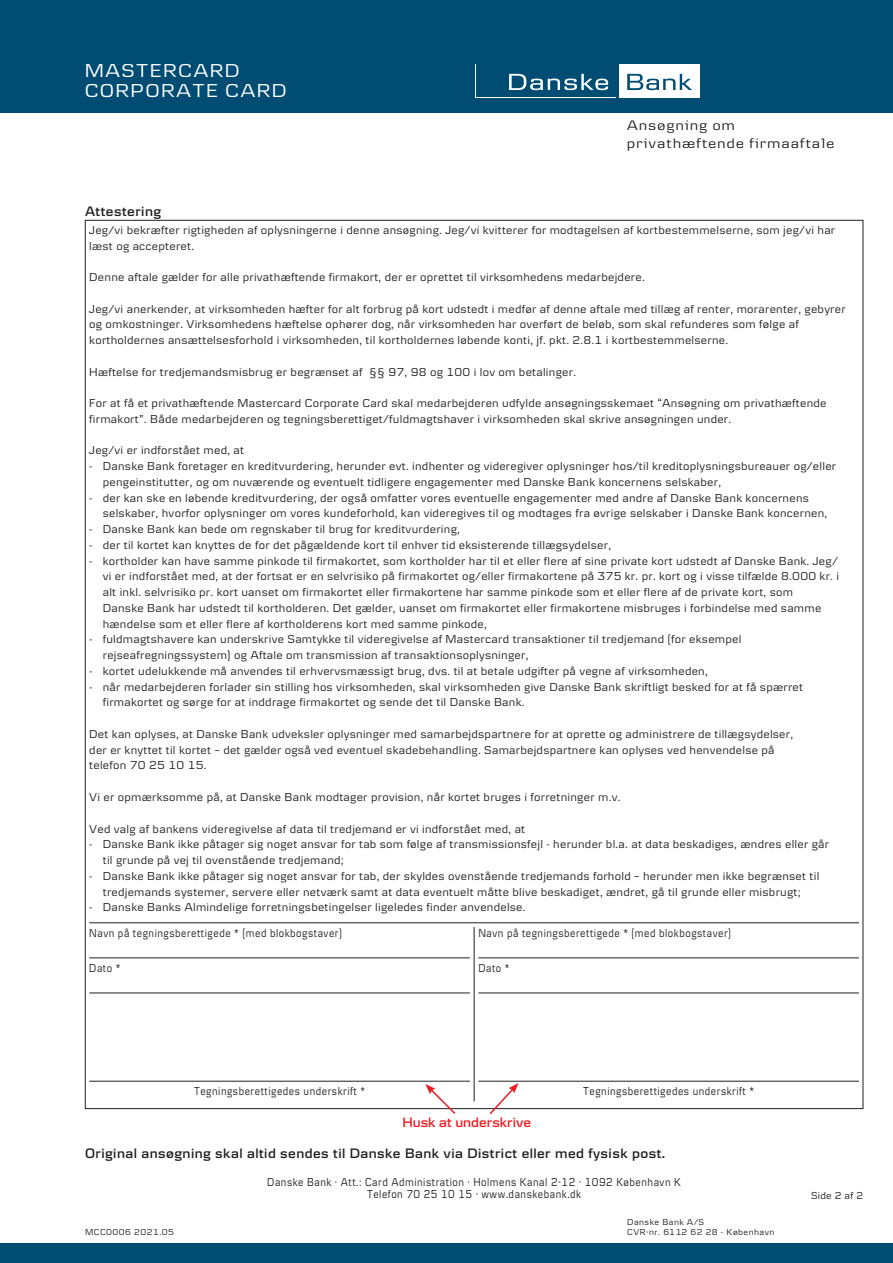
<style>
.page{position:relative;width:893px;height:1263px;background:#fff}
.page>*{position:absolute;margin:0;border:0;box-sizing:border-box;transform-origin:0 0}
.Blanketnavn{font:19.5px "Danske Headline";letter-spacing:.1em;color:#fff}
.Overskrift{font:600 14.25px "Danske Textv 2";letter-spacing:.03em;color:#231f20}
.Blanketnavn-2{font:14.25px "Danske Headline";letter-spacing:.1em;color:#231f20}
.t1{font:600 14.25px "Danske Textv 2";color:#ee1d23}
.Brødtekst{font:12px/15.8px "Danske Textv 2";letter-spacing:.02em;color:#231f20}
.Ledetekst{font:12px "Danske Textv 2";letter-spacing:.05em;color:#231f20;scale:.85 1}
.Brødtekst-2{font:10.5px "Danske Textv 2";letter-spacing:.02em;color:#231f20}
.Blanketnr{font:9px "Danske Textv 2";letter-spacing:.05em;color:#231f20}
</style>
<div class="page">
<div style="left:0;top:0;width:893px;height:113px;background:#004c72"></div>
<div style="left:0;top:1244px;width:893px;height:19px;background:#004c72"></div>
<div style="left:619px;top:64px;width:81px;height:34px;background:#fff"></div>
<svg style="left:475px;top:64px;width:141px;height:34px"></svg>
<div style="left:476px;top:65px;width:139px;height:32px;background:#004c72"></div>
<svg style="left:509px;top:74px;width:99px;height:16px"></svg>
<svg style="left:627px;top:74px;width:65px;height:16px"></svg>
<hr style="left:89px;top:922px;width:770px;height:1px;background:#231f20">
<hr style="left:89px;top:958px;width:381px;height:1px;background:#231f20">
<hr style="left:89px;top:993px;width:381px;height:1px;background:#231f20">
<hr style="left:89px;top:1081px;width:381px;height:1px;background:#231f20">
<hr style="left:478px;top:1081px;width:381px;height:1px;background:#231f20">
<hr style="left:478px;top:958px;width:381px;height:1px;background:#231f20">
<hr style="left:478px;top:993px;width:381px;height:1px;background:#231f20">
<hr style="left:474px;top:927px;width:1px;height:174px;background:#231f20">
<svg style="left:425px;top:1084px;width:32px;height:30px"></svg>
<svg style="left:488px;top:1083px;width:30px;height:32px"></svg>
<p class="Blanketnavn" style="left:85px;top:59px;width:156px">MASTERCARD</p>
<p class="Blanketnavn" style="left:85px;top:80px;width:203px">CORPORATE CARD</p>
<p class="Overskrift" style="left:85px;top:203px;width:78px">Attestering</p>
<p class="Blanketnavn-2" style="left:627px;top:117px;width:109px">Ansøgning om</p>
<p class="Blanketnavn-2" style="left:627px;top:134px;width:208px">privathæftende firmaaftale</p>
<p class="Brødtekst" style="left:89px;top:222px;width:747px">Jeg/vi bekræfter rigtigheden af oplysningerne i denne ansøgning. Jeg/vi kvitterer for modtagelsen af kortbestemmelserne, som jeg/vi har læst og accepteret.</p>
<p class="Brødtekst" style="left:89px;top:269px;width:557px">Denne aftale gælder for alle privathæftende firmakort, der er oprettet til virksomhedens medarbejdere.</p>
<p class="Brødtekst" style="left:89px;top:301px;width:758px">Jeg/vi anerkender, at virksomheden hæfter for alt forbrug på kort udstedt i medfør af denne aftale med tillæg af renter, morarenter, gebyrer og omkostninger. Virksomhedens hæftelse ophører dog, når virksomheden har overført de beløb, som skal refunderes som følge af</p>
<p class="Brødtekst" style="left:89px;top:332px;width:640px">kortholdernes ansættelsesforhold i virksomheden, til kortholdernes løbende konti, jf. pkt. 2.8.1 i kortbestemmelserne.</p>
<p class="Brødtekst" style="left:89px;top:364px;width:488px">Hæftelse for tredjemandsmisbrug er begrænset af §§ 97, 98 og 100 i lov om betalinger.</p>
<p class="Brødtekst" style="left:89px;top:395px;width:739px">For at få et privathæftende Mastercard Corporate Card skal medarbejderen udfylde ansøgningsskemaet “Ansøgning om privathæftende</p>
<p class="Brødtekst" style="left:89px;top:411px;width:643px">firmakort”. Både medarbejderen og tegningsberettiget/fuldmagtshaver i virksomheden skal skrive ansøgningen under.</p>
<p class="Brødtekst" style="left:89px;top:442px;width:156px">Jeg/vi er indforstået med, at</p>
<p class="Brødtekst" style="left:103px;top:458px;width:735px;text-indent:-14px">- Danske Bank foretager en kreditvurdering, herunder evt. indhenter og videregiver oplysninger hos/til kreditoplysningsbureauer og/eller pengeinstitutter, og om nuværende og eventuelt tidligere engagementer med Danske Bank koncernens selskaber,</p>
<p class="Brødtekst" style="left:89px;top:490px;width:721px">- der kan ske en løbende kreditvurdering, der også omfatter vores eventuelle engagementer med andre af Danske Bank koncernens</p>
<p class="Brødtekst" style="left:103px;top:505px;width:726px">selskaber, hvorfor oplysninger om vores kundeforhold, kan videregives til og modtages fra øvrige selskaber i Danske Bank koncernen,</p>
<p class="Brødtekst" style="left:89px;top:521px;width:372px">- Danske Bank kan bede om regnskaber til brug for kreditvurdering,</p>
<p class="Brødtekst" style="left:89px;top:537px;width:523px">- der til kortet kan knyttes de for det pågældende kort til enhver tid eksisterende tillægsydelser,</p>
<p class="Brødtekst" style="left:103px;top:553px;width:738px;text-align:justify;text-indent:-14px">- kortholder kan have samme pinkode til firmakortet, som kortholder har til et eller flere af sine private kort udstedt af Danske Bank. Jeg/ vi er indforstået med, at der fortsat er en selvrisiko på firmakortet og/eller firmakortene på 375 kr. pr. kort og i visse tilfælde 8.000 kr. i alt inkl. selvrisiko pr. kort uanset om firmakortet eller firmakortene har samme pinkode som et eller flere af de private kort, som</p>
<p class="Brødtekst" style="left:103px;top:600px;width:720px">Danske Bank har udstedt til kortholderen. Det gælder, uanset om firmakortet eller firmakortene misbruges i forbindelse med samme hændelse som et eller flere af kortholderens kort med samme pinkode,</p>
<p class="Brødtekst" style="left:89px;top:631px;width:654px">- fuldmagtshavere kan underskrive Samtykke til videregivelse af Mastercard transaktioner til tredjemand (for eksempel</p>
<p class="Brødtekst" style="left:103px;top:647px;width:427px">rejseafregningssystem) og Aftale om transmission af transaktionsoplysninger,</p>
<p class="Brødtekst" style="left:89px;top:663px;width:620px">- kortet udelukkende må anvendes til erhvervsmæssigt brug, dvs. til at betale udgifter på vegne af virksomheden,</p>
<p class="Brødtekst" style="left:89px;top:679px;width:715px">- når medarbejderen forlader sin stilling hos virksomheden, skal virksomheden give Danske Bank skriftligt besked for at få spærret</p>
<p class="Brødtekst" style="left:103px;top:694px;width:423px">firmakortet og sørge for at inddrage firmakortet og sende det til Danske Bank.</p>
<p class="Brødtekst" style="left:89px;top:726px;width:705px">Det kan oplyses, at Danske Bank udveksler oplysninger med samarbejdspartnere for at oprette og administrere de tillægsydelser,</p>
<p class="Brødtekst" style="left:89px;top:742px;width:687px">der er knyttet til kortet – det gælder også ved eventuel skadebehandling. Samarbejdspartnere kan oplyses ved henvendelse på</p>
<p class="Brødtekst" style="left:89px;top:757px;width:119px">telefon 70 25 10 15.</p>
<p class="Brødtekst" style="left:89px;top:789px;width:533px">Vi er opmærksomme på, at Danske Bank modtager provision, når kortet bruges i forretninger m.v.</p>
<p class="Brødtekst" style="left:89px;top:820px;width:437px">Ved valg af bankens videregivelse af data til tredjemand er vi indforstået med, at</p>
<p class="Brødtekst" style="left:89px;top:836px;width:741px">- Danske Bank ikke påtager sig noget ansvar for tab som følge af transmissionsfejl - herunder bl.a. at data beskadiges, ændres eller går</p>
<p class="Brødtekst" style="left:103px;top:852px;width:243px">til grunde på vej til ovenstående tredjemand;</p>
<p class="Brødtekst" style="left:89px;top:868px;width:731px">- Danske Bank ikke påtager sig noget ansvar for tab, der skyldes ovenstående tredjemands forhold – herunder men ikke begrænset til</p>
<p class="Brødtekst" style="left:103px;top:883px;width:699px">tredjemands systemer, servere eller netværk samt at data eventuelt måtte blive beskadiget, ændret, gå til grunde eller misbrugt;</p>
<p class="Brødtekst" style="left:89px;top:899px;width:438px">- Danske Banks Almindelige forretningsbetingelser ligeledes finder anvendelse.</p>
<p class="Ledetekst" style="left:89px;top:926px;width:299px">Navn på tegningsberettigede * (med blokbogstaver)</p>
<p class="Ledetekst" style="left:89px;top:961px;width:38px">Dato *</p>
<p class="Ledetekst" style="left:478px;top:926px;width:299px">Navn på tegningsberettigede * (med blokbogstaver)</p>
<p class="Ledetekst" style="left:478px;top:961px;width:38px">Dato *</p>
<p class="Ledetekst" style="left:194px;top:1084px;width:203px">Tegningsberettigedes underskrift *</p>
<p class="Ledetekst" style="left:583px;top:1084px;width:203px">Tegningsberettigedes underskrift *</p>
<p class="t1" style="left:402px;top:1114px;width:130px">Husk at underskrive</p>
<p class="Overskrift" style="left:85px;top:1145px;width:582px">Original ansøgning skal altid sendes til Danske Bank via District eller med fysisk post.</p>
<p class="Blanketnr" style="left:85px;top:1227px;width:91px">MCC0006 2021.05</p>
<p class="Ledetekst" style="left:267px;top:1175px;width:488px">Danske Bank · Att.: Card Administration · Holmens Kanal 2-12 · 1092 København K</p>
<p class="Ledetekst" style="left:367px;top:1187px;width:253px">Telefon 70 25 10 15 · www.danskebank.dk</p>
<p class="Brødtekst-2" style="left:811px;top:1190px;width:54px">Side 2 af 2</p>
<p class="Blanketnr" style="left:627px;top:1217px;width:78px">Danske Bank A/S</p>
<p class="Blanketnr" style="left:627px;top:1227px;width:149px">CVR-nr. 6112 62 28 - København</p>
</div>
